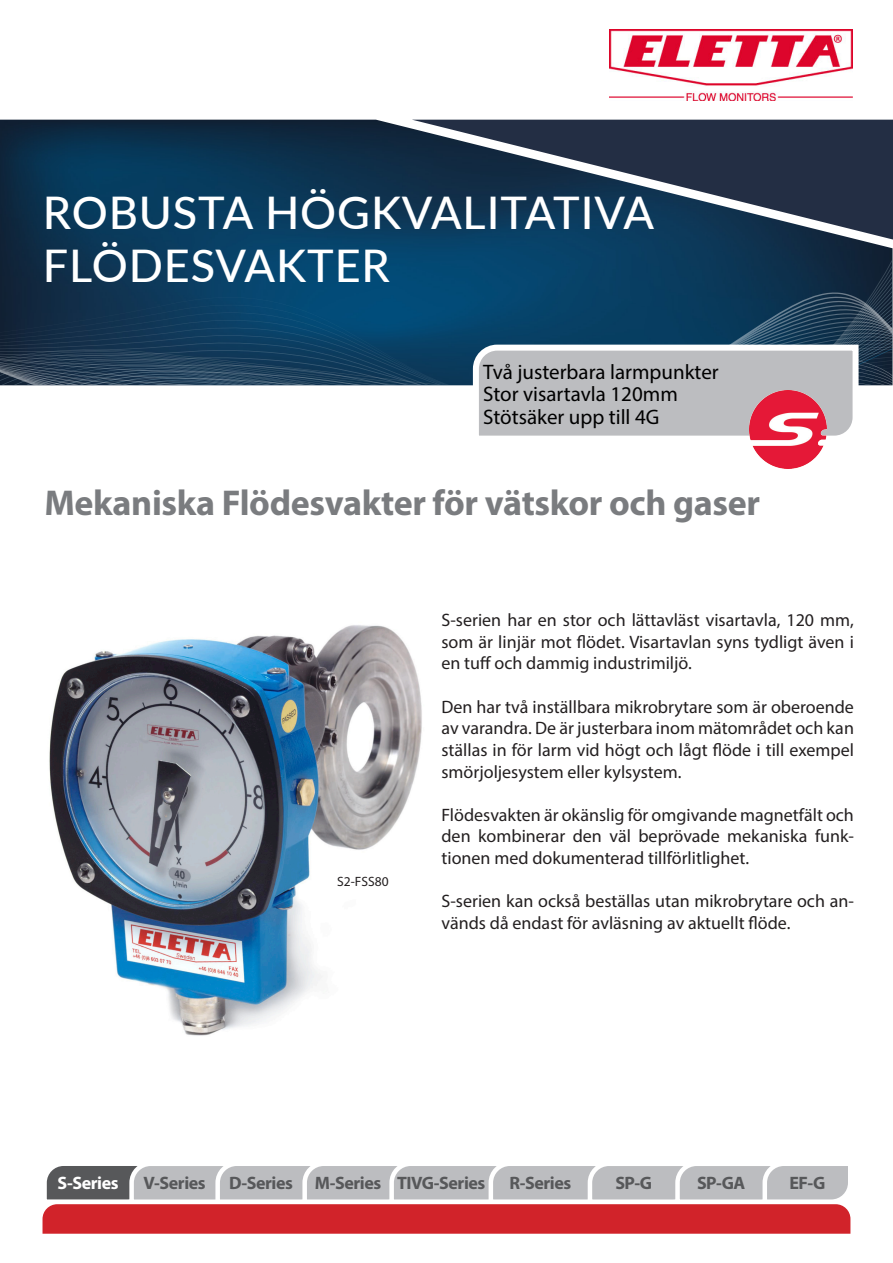
<style>
.page{position:relative;width:893px;height:1263px;background:#fff}
.page>*{position:absolute;margin:0;border:0;box-sizing:border-box;transform-origin:0 0}
.t1{font:500 45px "Lato";letter-spacing:.02em;color:#fff}
.t2{font:700 36px "Myriad Pro";letter-spacing:-.01em;color:#7a7c7f}
.t3{font:21px "Myriad Pro";color:#000}
.t4{font:18px/21.6px "Myriad Pro";color:#231f20;text-align:justify}
.t5{font:700 18px "Myriad Pro";letter-spacing:-.025em;color:#57585a}
.t6{font:700 18px "Myriad Pro";letter-spacing:-.025em;color:#fff}
.t7{font:13.5px "Myriad Pro";color:#231f20}
</style>
<div class="page">
<img style="left:49px;top:625px;width:373px;height:411px">
<img style="left:0;top:120px;width:412px;height:118px">
<svg style="left:0;top:238px;width:892px;height:54px;background:#0a3b5e"></svg>
<svg style="left:0;top:292px;width:892px;height:43px;background:#0d3f61"></svg>
<svg style="left:412px;top:120px;width:481px;height:120px;background:#2a3f56"></svg>
<img style="left:609px;top:29px;width:244px;height:71px">
<svg style="left:0;top:335px;width:892px;height:101px"></svg>
<svg style="left:42px;top:1166px;width:809px;height:68px;background:#c77c80"></svg>
<img style="left:749px;top:391px;width:78px;height:77px">
<p class="t1" style="left:43px;top:180px;width:613px">ROBUSTA HÖGKVALITATIVA</p>
<p class="t1" style="left:43px;top:233px;width:349px">FLÖDESVAKTER</p>
<p class="t3" style="left:483px;top:358px;width:237px">Två justerbara larmpunkter</p>
<p class="t3" style="left:483px;top:381px;width:196px">Stor visartavla 120mm</p>
<p class="t3" style="left:483px;top:403px;width:178px">Stötsäker upp till 4G</p>
<p class="t2" style="left:44px;top:479px;width:717px">Mekaniska Flödesvakter för vätskor och gaser</p>
<p class="t7" style="left:337px;top:873px;width:53px">S2-FSS80</p>
<p class="t4" style="left:441px;top:609px;width:414px">S-serien har en stor och lättavläst visartavla, 120 mm, som är linjär mot flödet. Visartavlan syns tydligt även i en tuff och dammig industrimiljö.</p>
<p class="t4" style="left:441px;top:695px;width:414px">Den har två inställbara mikrobrytare som är oberoende av varandra. De är justerbara inom mätområdet och kan ställas in för larm vid högt och lågt flöde i till exempel smörjoljesystem eller kylsystem.</p>
<p class="t4" style="left:441px;top:803px;width:414px">Flödesvakten är okänslig för omgivande magnetfält och den kombinerar den väl beprövade mekaniska funk&shy;tionen med dokumenterad tillförlitlighet.</p>
<p class="t4" style="left:441px;top:890px;width:414px">S-serien kan också beställas utan mikrobrytare och an&shy;vänds då endast för avläsning av aktuellt flöde.</p>
<p class="t6" style="left:58px;top:1171px;width:63px">S-Series</p>
<p class="t5" style="left:144px;top:1171px;width:64px">V-Series</p>
<p class="t5" style="left:229px;top:1171px;width:65px">D-Series</p>
<p class="t5" style="left:315px;top:1171px;width:68px">M-Series</p>
<p class="t5" style="left:397px;top:1171px;width:90px">TIVG-Series</p>
<p class="t5" style="left:509px;top:1171px;width:63px">R-Series</p>
<p class="t5" style="left:615px;top:1171px;width:38px">SP-G</p>
<p class="t5" style="left:697px;top:1171px;width:50px">SP-GA</p>
<p class="t5" style="left:789px;top:1171px;width:38px">EF-G</p>
</div>
